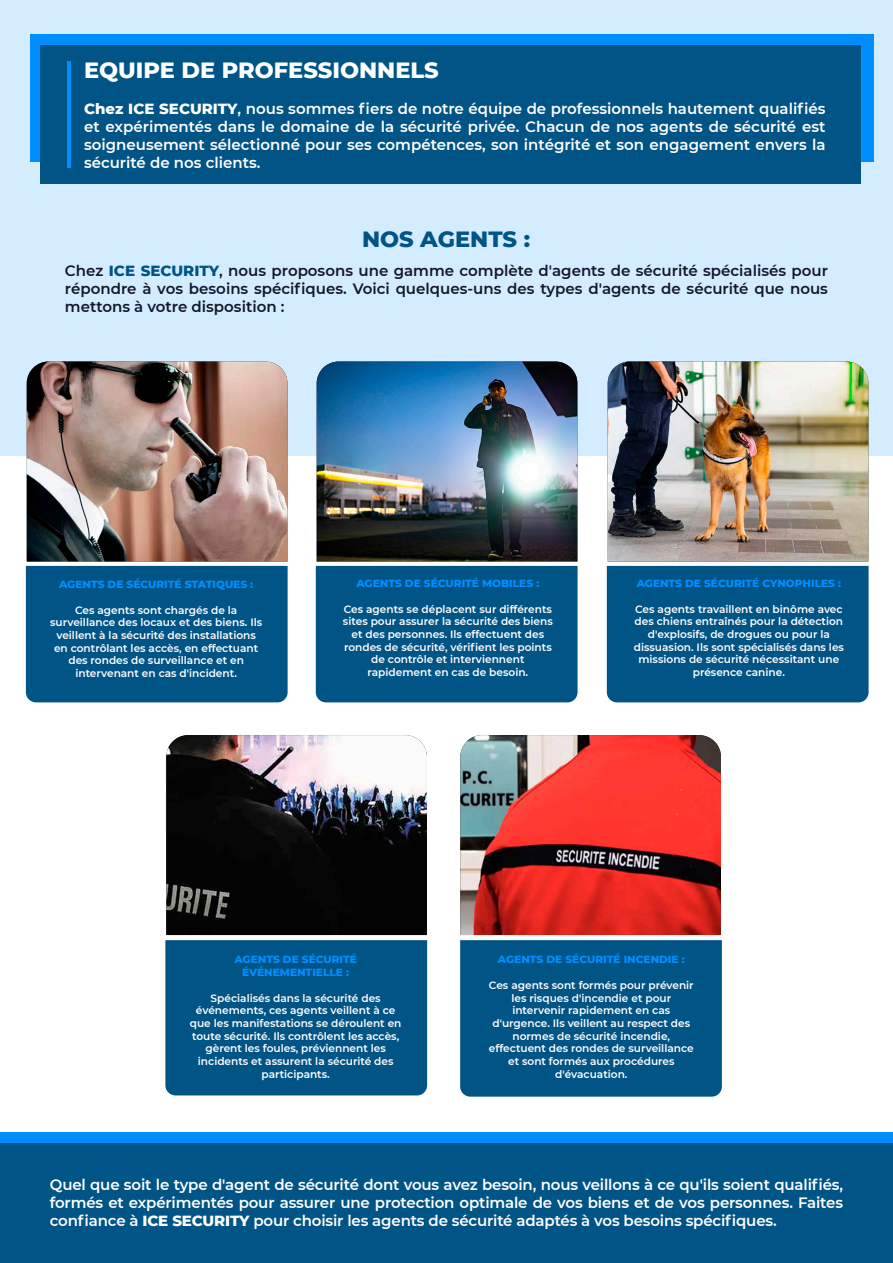
<style>
.page{position:relative;width:893px;height:1263px;background:#fff}
.page>*{position:absolute;margin:0;border:0;box-sizing:border-box;transform-origin:0 0}
.t1{font:800 22.5px "Montserrat";color:#fff}
.t2{font:800 22.5px "Montserrat";color:#005486}
.t3{font:600 15px/18px "Montserrat";letter-spacing:-.01em;color:#fff;text-align:justify}
.t4{font:600 15px/18px "Montserrat";color:#131729;text-align:justify}
.t5{font:600 10.5px/12.8px "Montserrat";color:#fff;text-align:center}
.t6{font:800 10.5px/12.8px "Montserrat";color:#008eff;text-align:center}
.s1{font-weight:800}
.s2{font-weight:800;color:#005486}
</style>
<div class="page">
<div style="left:0;top:0;width:893px;height:456px;background:#d4ecff"></div>
<div style="left:0;top:1134px;width:892px;height:129px;background:#005486"></div>
<div style="left:30px;top:34px;width:843px;height:128px;background:#008eff"></div>
<div style="left:40px;top:45px;width:821px;height:138px;background:#005486"></div>
<div style="left:165px;top:940px;width:262px;height:155px;background:#005486"></div>
<div style="left:316px;top:566px;width:261px;height:136px;background:#005486"></div>
<img style="left:317px;top:362px;width:260px;height:199px">
<div style="left:460px;top:940px;width:262px;height:157px;background:#005486"></div>
<div style="left:26px;top:566px;width:262px;height:136px;background:#005486"></div>
<div style="left:607px;top:566px;width:261px;height:136px;background:#005486"></div>
<img style="left:608px;top:362px;width:260px;height:199px">
<img style="left:27px;top:362px;width:260px;height:199px">
<img style="left:166px;top:735px;width:261px;height:200px">
<img style="left:460px;top:735px;width:261px;height:200px">
<hr style="left:68px;top:62px;width:2px;height:106px;background:#008eff">
<div style="left:0;top:1133px;width:893px;height:10px;background:#008eff"></div>
<h1 class="t1" style="left:84px;top:54px;width:356px">EQUIPE DE PROFESSIONNELS</h1>
<p class="t3" style="left:84px;top:99px;width:743px"><span class="s1">Chez ICE SECURITY</span>, nous sommes fiers de notre équipe de professionnels hautement qualifiés et expérimentés dans le domaine de la sécurité privée. Chacun de nos agents de sécurité est soigneusement sélectionné pour ses compétences, son intégrité et son engagement envers la sécurité de nos clients.</p>
<h1 class="t2" style="left:362px;top:223px;width:170px">NOS AGENTS :</h1>
<h2 class="t4" style="left:65px;top:261px;width:764px">Chez <span class="s2">ICE SECURITY</span>, nous proposons une gamme complète d'agents de sécurité spécialisés pour répondre à vos besoins spécifiques. Voici quelques-uns des types d'agents de sécurité que nous mettons à votre disposition :</h2>
<p class="t6" style="left:59px;top:578px;width:196px">AGENTS DE SÉCURITÉ STATIQUES :</p>
<p class="t5" style="left:50px;top:603px;width:214px">Ces agents sont chargés de la surveillance des locaux et des biens. Ils veillent à la sécurité des installations en contrôlant les accès, en effectuant des rondes de surveillance et en intervenant en cas d'incident.</p>
<p class="t6" style="left:356px;top:576px;width:184px">AGENTS DE SÉCURITÉ MOBILES :</p>
<p class="t5" style="left:343px;top:602px;width:211px">Ces agents se déplacent sur différents sites pour assurer la sécurité des biens et des personnes. Ils effectuent des rondes de sécurité, vérifient les points de contrôle et interviennent rapidement en cas de besoin.</p>
<p class="t6" style="left:637px;top:576px;width:206px">AGENTS DE SÉCURITÉ CYNOPHILES :</p>
<p class="t5" style="left:634px;top:602px;width:212px">Ces agents travaillent en binôme avec des chiens entraînés pour la détection d'explosifs, de drogues ou pour la dissuasion. Ils sont spécialisés dans les missions de sécurité nécessitant une présence canine.</p>
<p class="t6" style="left:234px;top:953px;width:124px">AGENTS DE SÉCURITÉ<br>ÉVÉNEMENTIELLE :</p>
<p class="t5" style="left:190px;top:991px;width:213px">Spécialisés dans la sécurité des événements, ces agents veillent à ce que les manifestations se déroulent en toute sécurité. Ils contrôlent les accès, gèrent les foules, préviennent les incidents et assurent la sécurité des participants.</p>
<p class="t6" style="left:498px;top:953px;width:188px">AGENTS DE SÉCURITÉ INCENDIE :</p>
<p class="t5" style="left:489px;top:978px;width:206px">Ces agents sont formés pour prévenir les risques d'incendie et pour intervenir rapidement en cas d'urgence. Ils veillent au respect des normes de sécurité incendie, effectuent des rondes de surveillance et sont formés aux procédures d'évacuation.</p>
<p class="t3" style="left:50px;top:1174px;width:795px">Quel que soit le type d'agent de sécurité dont vous avez besoin, nous veillons à ce qu'ils soient qualifiés, formés et expérimentés pour assurer une protection optimale de vos biens et de vos personnes. Faites confiance à <span class="s1">ICE SECURITY</span> pour choisir les agents de sécurité adaptés à vos besoins spécifiques.</p>
</div>
